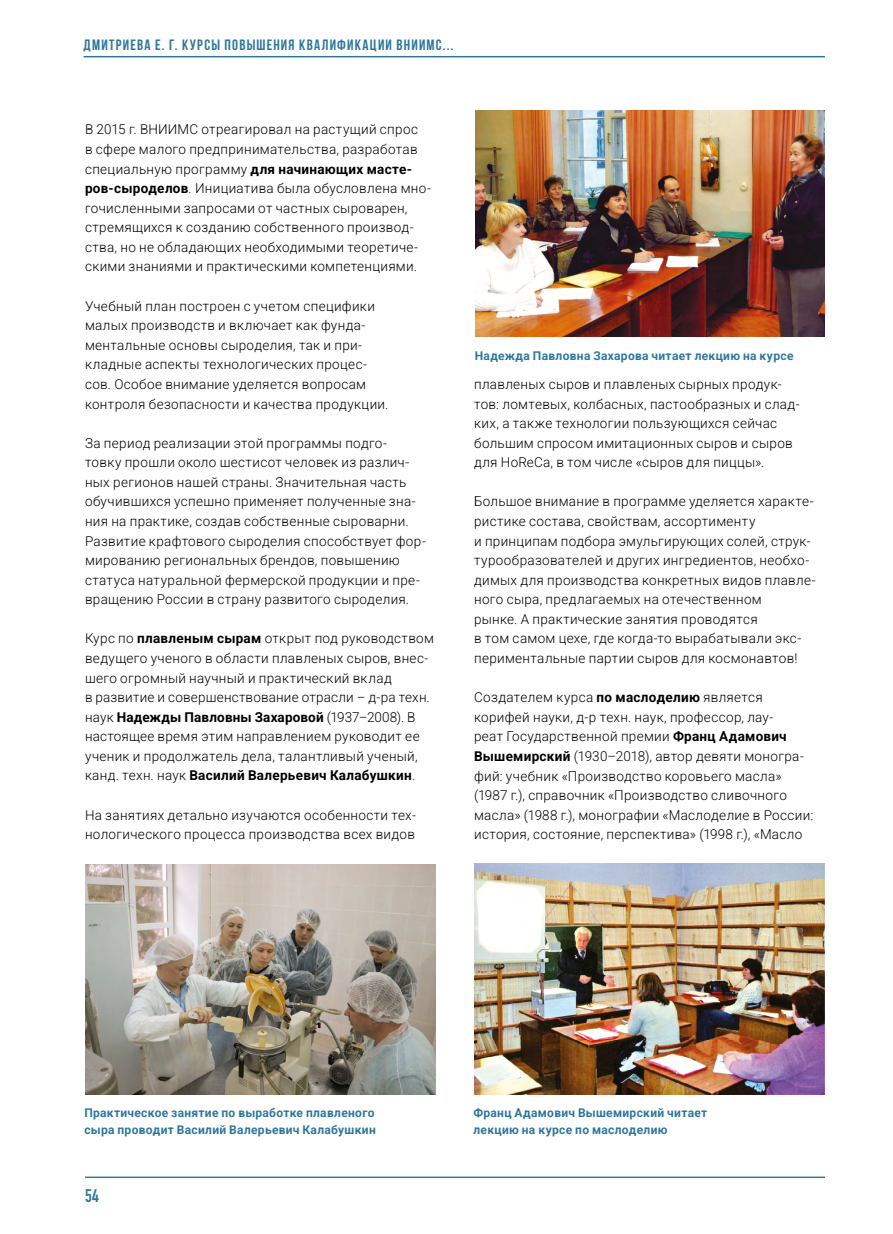
<style>
.page{position:relative;width:893px;height:1234px;background:#fff}
.page>*{position:absolute;margin:0;border:0;box-sizing:border-box;transform-origin:0 0}
.t1{font:700 18px "DIN Condensed";color:#2e779c}
.t2{font:700 15px "Bebas Neue";letter-spacing:.08em;color:#2e779c}
.t3{font:300 13.5px/19.5px "Roboto";letter-spacing:.025em;color:#000}
.t4{font:700 12px/16.5px "Roboto";letter-spacing:.025em;color:#2e779c}
.s1{font-weight:700}
</style>
<div class="page">
<hr style="left:84px;top:56px;width:741px;height:1px;background:#2e779c">
<hr style="left:85px;top:1176px;width:740px;height:1px;background:#2e779c">
<img style="left:476px;top:111px;width:349px;height:226px">
<img style="left:85px;top:864px;width:351px;height:229px">
<img style="left:474px;top:863px;width:351px;height:230px">
<p class="t2" style="left:84px;top:36px;width:371px">дмитриева е. Г. Курсы повышения квалификации ВНИИМС...</p>
<p class="t3" style="left:85px;top:119px;width:348px">В 2015 г. ВНИИМС отреагировал на растущий спрос<br>в сфере малого предпринимательства, разработав специальную программу <span class="s1">для начинающих масте&shy;ров-сыроделов</span>. Инициатива была обусловлена мно&shy;гочисленными запросами от частных сыроварен, стремящихся к созданию собственного производ&shy;ства, но не обладающих необходимыми теоретиче&shy;скими знаниями и практическими компетенциями.</p>
<p class="t3" style="left:85px;top:295px;width:305px">Учебный план построен с учетом специфики малых производств и включает как фунда&shy;ментальные основы сыроделия, так и при&shy;кладные аспекты технологических процес&shy;сов. Особое внимание уделяется вопросам контроля безопасности и качества продукции.</p>
<p class="t3" style="left:85px;top:432px;width:342px">За период реализации этой программы подго&shy;товку прошли около шестисот человек из различ&shy;ных регионов нашей страны. Значительная часть обучившихся успешно применяет полученные зна&shy;ния на практике, создав собственные сыроварни.<br>Развитие крафтового сыроделия способствует фор&shy;мированию региональных брендов, повышению статуса натуральной фермерской продукции и пре&shy;вращению России в страну развитого сыроделия.</p>
<p class="t3" style="left:85px;top:628px;width:350px">Курс по <span class="s1">плавленым сырам</span> открыт под руководством ведущего ученого в области плавленых сыров, внес&shy;шего огромный научный и практический вклад<br>в развитие и совершенствование отрасли – д-ра техн. наук <span class="s1">Надежды Павловны Захаровой</span> (1937–2008). В настоящее время этим направлением руководит ее ученик и продолжатель дела, талантливый ученый, канд. техн. наук <span class="s1">Василий Валерьевич Калабушкин</span>.</p>
<p class="t3" style="left:85px;top:804px;width:332px">На занятиях детально изучаются особенности тех&shy;нологического процесса производства всех видов</p>
<p class="t4" style="left:475px;top:346px;width:320px">Надежда Павловна Захарова читает лекцию на курсе</p>
<p class="t3" style="left:474px;top:374px;width:327px">плавленых сыров и плавленых сырных продук&shy;тов: ломтевых, колбасных, пастообразных и слад&shy;ких, а также технологии пользующихся сейчас большим спросом имитационных сыров и сыров для HoReCa, в том числе «сыров для пиццы».</p>
<p class="t3" style="left:474px;top:491px;width:343px">Большое внимание в программе уделяется характе&shy;ристике состава, свойствам, ассортименту<br>и принципам подбора эмульгирующих солей, струк&shy;турообразователей и других ингредиентов, необхо&shy;димых для производства конкретных видов плавле&shy;ного сыра, предлагаемых на отечественном<br>рынке. А практические занятия проводятся<br>в том самом цехе, где когда-то вырабатывали экс&shy;периментальные партии сыров для космонавтов!</p>
<p class="t3" style="left:474px;top:687px;width:341px">Создателем курса <span class="s1">по маслоделию</span> является корифей науки, д-р техн. наук, профессор, лау-<br>реат Государственной премии <span class="s1">Франц Адамович Вышемирский</span> (1930–2018), автор девяти моногра&shy;фий: учебник «Производство коровьего масла» (1987 г.), справочник «Производство сливочного масла» (1988 г.), монографии «Маслоделие в России: история, состояние, перспектива» (1998 г.), «Масло</p>
<p class="t4" style="left:84px;top:1103px;width:293px">Практическое занятие по выработке плавленого сыра проводит Василий Валерьевич Калабушкин</p>
<p class="t4" style="left:473px;top:1103px;width:235px">Франц Адамович Вышемирский читает лекцию на курсе по маслоделию</p>
<h1 class="t1" style="left:85px;top:1183px;width:15px">54</h1>
</div>
